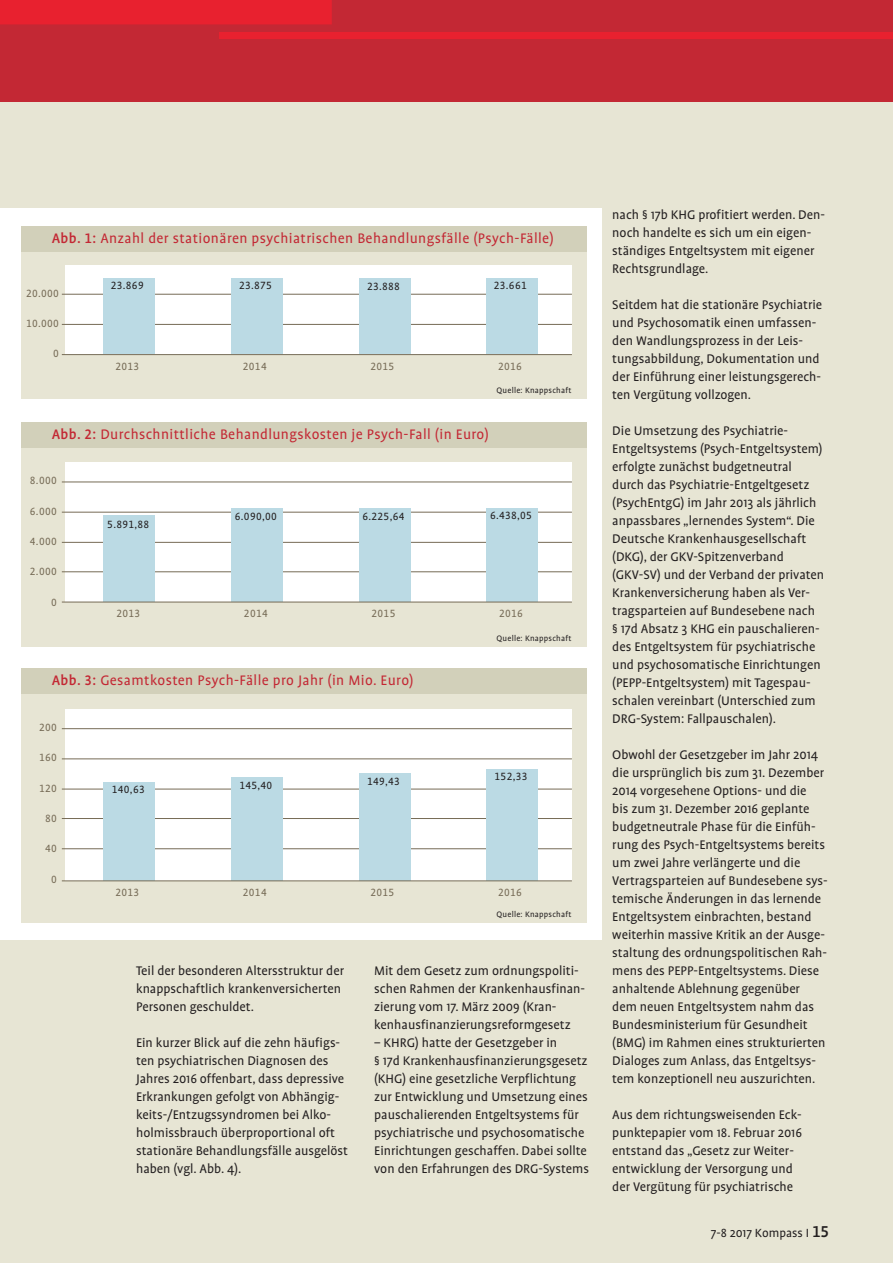
<style>
.page{position:relative;width:893px;height:1263px;background:#e7e5d4}
.page>*{position:absolute;margin:0;border:0;box-sizing:border-box;transform-origin:0 0}
.t1{font:15.75px "Profile OT";letter-spacing:.025em;color:#c32834}
.t2{font:14.25px/18px "Profile OT";color:#231f20}
.t3{font:13.5px "Profile OT";color:#231f20}
.t4{font:12px "Profile OT";letter-spacing:.025em;color:#766b56}
.t5{font:12px "Profile OT";letter-spacing:.025em;color:#231f20}
.t6{font:9px "Profile OT";letter-spacing:.025em;color:#231f20}
.s1{font-weight:500}
.s2{font-weight:500;font-size:18px}
</style>
<div class="page">
<div style="left:0;top:209px;width:601px;height:731px;background:#fff"></div>
<div style="left:0;top:0;width:893px;height:102px;background:#c32834"></div>
<div style="left:219px;top:33px;width:674px;height:6px;background:#e8212f"></div>
<div style="left:21px;top:250px;width:566px;height:149px;background:#e7e5d4"></div>
<div style="left:65px;top:266px;width:507px;height:89px;background:#fff"></div>
<hr style="left:62px;top:354px;width:510px;height:1px;background:#766b56">
<hr style="left:62px;top:324px;width:510px;height:1px;background:#766b56">
<hr style="left:62px;top:294px;width:510px;height:1px;background:#766b56">
<div style="left:103px;top:279px;width:52px;height:75px;background:#bbdae4"></div>
<div style="left:231px;top:279px;width:52px;height:75px;background:#bbdae4"></div>
<div style="left:359px;top:279px;width:51px;height:75px;background:#bbdae4"></div>
<div style="left:486px;top:279px;width:52px;height:75px;background:#bbdae4"></div>
<div style="left:21px;top:447px;width:566px;height:200px;background:#e7e5d4"></div>
<div style="left:21px;top:693px;width:566px;height:230px;background:#e7e5d4"></div>
<div style="left:65px;top:462px;width:507px;height:140px;background:#fff"></div>
<div style="left:65px;top:709px;width:507px;height:171px;background:#fff"></div>
<hr style="left:62px;top:542px;width:510px;height:1px;background:#766b56">
<hr style="left:62px;top:789px;width:510px;height:1px;background:#766b56">
<hr style="left:62px;top:571px;width:510px;height:1px;background:#766b56">
<hr style="left:62px;top:818px;width:510px;height:1px;background:#766b56">
<hr style="left:62px;top:848px;width:510px;height:1px;background:#766b56">
<hr style="left:62px;top:512px;width:510px;height:1px;background:#766b56">
<hr style="left:62px;top:758px;width:510px;height:1px;background:#766b56">
<hr style="left:62px;top:482px;width:510px;height:1px;background:#766b56">
<hr style="left:62px;top:728px;width:510px;height:1px;background:#766b56">
<div style="left:21px;top:226px;width:566px;height:25px;background:#d2d0ba"></div>
<div style="left:21px;top:422px;width:566px;height:26px;background:#d2d0ba"></div>
<div style="left:21px;top:668px;width:566px;height:25px;background:#d2d0ba"></div>
<div style="left:103px;top:515px;width:52px;height:86px;background:#bbdae4"></div>
<div style="left:103px;top:782px;width:52px;height:99px;background:#bbdae4"></div>
<div style="left:231px;top:508px;width:52px;height:93px;background:#bbdae4"></div>
<div style="left:231px;top:778px;width:52px;height:103px;background:#bbdae4"></div>
<div style="left:359px;top:508px;width:51px;height:93px;background:#bbdae4"></div>
<div style="left:359px;top:774px;width:51px;height:107px;background:#bbdae4"></div>
<div style="left:486px;top:508px;width:52px;height:93px;background:#bbdae4"></div>
<div style="left:486px;top:769px;width:52px;height:112px;background:#bbdae4"></div>
<hr style="left:62px;top:880px;width:510px;height:1px;background:#766b56">
<hr style="left:62px;top:602px;width:510px;height:1px;background:#766b56">
<div style="left:0;top:0;width:332px;height:24px;background:#e8212f"></div>
<p class="t1" style="left:52px;top:229px;width:504px"><span class="s1">Abb. 1:</span> Anzahl der stationären psychiatrischen Behandlungsfälle (Psych-Fälle)</p>
<p class="t4" style="left:26px;top:287px;width:34px">20.000</p>
<p class="t4" style="left:26px;top:317px;width:34px">10.000</p>
<p class="t4" style="left:53px;top:347px;width:7px">0</p>
<p class="t5" style="left:111px;top:279px;width:34px">23.869</p>
<p class="t5" style="left:239px;top:279px;width:34px">23.875</p>
<p class="t5" style="left:367px;top:280px;width:34px">23.888</p>
<p class="t5" style="left:494px;top:279px;width:34px">23.661</p>
<p class="t4" style="left:115px;top:360px;width:25px">2013</p>
<p class="t4" style="left:243px;top:360px;width:25px">2014</p>
<p class="t4" style="left:370px;top:360px;width:25px">2015</p>
<p class="t4" style="left:498px;top:360px;width:25px">2016</p>
<p class="t6" style="left:497px;top:385px;width:77px">Quelle: Knappschaft</p>
<p class="t1" style="left:52px;top:426px;width:439px"><span class="s1">Abb. 2:</span> Durchschnittliche Behandlungskosten je Psych-Fall (in Euro)</p>
<p class="t4" style="left:30px;top:474px;width:28px">8.000</p>
<p class="t4" style="left:30px;top:505px;width:28px">6.000</p>
<p class="t4" style="left:30px;top:535px;width:28px">4.000</p>
<p class="t4" style="left:30px;top:565px;width:28px">2.000</p>
<p class="t4" style="left:51px;top:596px;width:7px">0</p>
<p class="t5" style="left:107px;top:518px;width:44px">5.891,88</p>
<p class="t4" style="left:116px;top:607px;width:25px">2013</p>
<p class="t5" style="left:235px;top:510px;width:44px">6.090,00</p>
<p class="t5" style="left:362px;top:510px;width:44px">6.225,64</p>
<p class="t5" style="left:490px;top:509px;width:44px">6.438,05</p>
<p class="t4" style="left:244px;top:607px;width:25px">2014</p>
<p class="t4" style="left:372px;top:607px;width:25px">2015</p>
<p class="t4" style="left:499px;top:607px;width:25px">2016</p>
<p class="t6" style="left:497px;top:633px;width:77px">Quelle: Knappschaft</p>
<p class="t1" style="left:52px;top:672px;width:363px"><span class="s1">Abb. 3:</span> Gesamtkosten Psych-Fälle pro Jahr (in Mio. Euro)</p>
<p class="t4" style="left:39px;top:721px;width:19px">200</p>
<p class="t4" style="left:39px;top:751px;width:19px">160</p>
<p class="t4" style="left:39px;top:782px;width:19px">120</p>
<p class="t4" style="left:45px;top:812px;width:13px">80</p>
<p class="t4" style="left:45px;top:842px;width:13px">40</p>
<p class="t4" style="left:51px;top:873px;width:7px">0</p>
<p class="t5" style="left:112px;top:783px;width:34px">140,63</p>
<p class="t5" style="left:239px;top:779px;width:34px">145,40</p>
<p class="t5" style="left:367px;top:775px;width:34px">149,43</p>
<p class="t5" style="left:495px;top:770px;width:34px">152,33</p>
<p class="t4" style="left:115px;top:886px;width:25px">2013</p>
<p class="t4" style="left:243px;top:886px;width:25px">2014</p>
<p class="t4" style="left:370px;top:886px;width:25px">2015</p>
<p class="t4" style="left:498px;top:886px;width:25px">2016</p>
<p class="t6" style="left:497px;top:910px;width:77px">Quelle: Knappschaft</p>
<p class="t2" style="left:136px;top:962px;width:210px">Teil der besonderen Altersstruktur der knappschaftlich krankenversicherten<br>Personen geschuldet.</p>
<p class="t2" style="left:136px;top:1034px;width:214px">Ein kurzer Blick auf die zehn häufigs&shy;ten psychiatrischen Diagnosen des Jahres 2016 offenbart, dass depressive Erkrankungen gefolgt von Abhängig&shy;keits-/Entzugssyndromen bei Alko&shy;holmissbrauch überproportional oft stationäre Behandlungsfälle ausgelöst haben (vgl. Abb. 4).</p>
<p class="t2" style="left:374px;top:962px;width:212px">Mit dem Gesetz zum ordnungspoliti&shy;schen Rahmen der Krankenhausfinan&shy;zierung vom 17. März 2009 (Kran&shy;kenhausfinanzierungsreformgesetz</p>
<p class="t2" style="left:374px;top:1034px;width:216px">– KHRG) hatte der Gesetzgeber in<br>§ 17d Krankenhausfinanzierungsgesetz (KHG) eine gesetzliche Verpflichtung zur Entwicklung und Umsetzung eines pauschalierenden Entgeltsystems für psychiatrische und psychosomatische Einrichtungen geschaffen. Dabei sollte von den Erfahrungen des DRG-Systems</p>
<p class="t2" style="left:612px;top:206px;width:214px">nach § 17b KHG profitiert werden. Den&shy;noch handelte es sich um ein eigen&shy;ständiges Entgeltsystem mit eigener<br>Rechtsgrundlage.</p>
<p class="t2" style="left:612px;top:296px;width:211px">Seitdem hat die stationäre Psychiatrie und Psychosomatik einen umfassen&shy;den Wandlungsprozess in der Leis&shy;tungsabbildung, Dokumentation und der Einführung einer leistungsgerech&shy;ten Vergütung vollzogen.</p>
<p class="t2" style="left:612px;top:422px;width:213px">Die Umsetzung des Psychiatrie-Entgeltsystems (Psych-Entgeltsystem) erfolgte zunächst budgetneutral durch das Psychiatrie-Entgeltgesetz (PsychEntgG) im Jahr 2013 als jährlich anpassbares „lernendes System“. Die Deutsche Krankenhausgesellschaft (DKG), der GKV-Spitzenverband (GKV-SV) und der Verband der privaten Krankenversicherung haben als Ver&shy;tragsparteien auf Bundesebene nach<br>§ 17d Absatz 3 KHG ein pauschalieren&shy;des Entgeltsystem für psychiatrische und psychosomatische Einrichtungen (PEPP-Entgeltsystem) mit Tagespau&shy;schalen vereinbart (Unterschied zum DRG-System: Fallpauschalen).</p>
<p class="t2" style="left:612px;top:746px;width:217px">Obwohl der Gesetzgeber im Jahr 2014 die ursprünglich bis zum 31. Dezember 2014 vorgesehene Options- und die<br>bis zum 31. Dezember 2016 geplante budgetneutrale Phase für die Einfüh&shy;rung des Psych-Entgeltsystems bereits um zwei Jahre verlängerte und die Vertragsparteien auf Bundesebene sys&shy;temische Änderungen in das lernende Entgeltsystem einbrachten, bestand weiterhin massive Kritik an der Ausge&shy;staltung des ordnungspolitischen Rah&shy;mens des PEPP-Entgeltsystems. Diese anhaltende Ablehnung gegenüber dem neuen Entgeltsystem nahm das Bundesministerium für Gesundheit (BMG) im Rahmen eines strukturierten Dialoges zum Anlass, das Entgeltsys&shy;tem konzeptionell neu auszurichten.</p>
<p class="t2" style="left:612px;top:1106px;width:191px">Aus dem richtungsweisenden Eck&shy;punktepapier vom 18. Februar 2016 entstand das „Gesetz zur Weiter&shy;entwicklung der Versorgung und der Vergütung für psychiatrische</p>
<p class="t3" style="left:711px;top:1225px;width:120px">7-8 2017 Kompass I <span class="s2">15</span></p>
</div>
